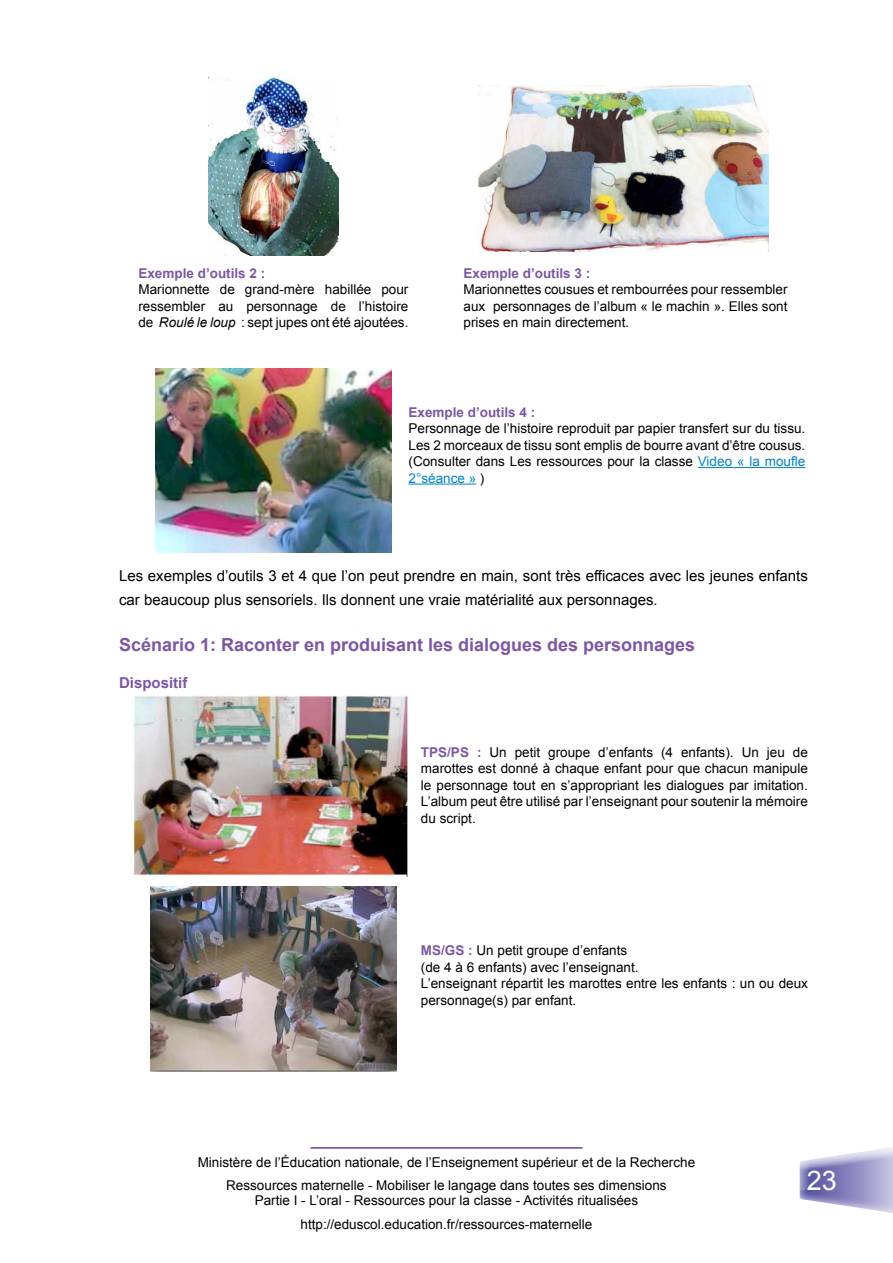
<style>
.page{position:relative;width:893px;height:1263px;background:#fff}
.page>*{position:absolute;margin:0;border:0;box-sizing:border-box;transform-origin:0 0}
.t1{font:27px "Arial";color:#fff}
.t2{font:700 18px "Arial";color:#7b56a7}
.t3{font:15px/24px "Arial";color:#000}
.t4{font:700 15px "Arial";color:#7b56a7}
.t5{font:13.5px/16.5px "Arial";color:#000;text-align:justify}
.t6{font:700 13.5px "Arial";color:#7b56a7}
.s1{font-style:italic}
.s2{color:#0083c9}
.s3{font-weight:700;color:#7b56a7}
</style>
<div class="page">
<div style="left:791px;top:1144px;width:102px;height:73px;background:#6a3f9d;opacity:.75"></div>
<hr style="left:310px;top:1147px;width:272px;height:1px;background:#6a3f9d">
<img style="left:209px;top:78px;width:129px;height:177px">
<img style="left:478px;top:85px;width:290px;height:168px">
<img style="left:156px;top:369px;width:235px;height:184px">
<hr style="left:698px;top:467px;width:107px;height:1px;background:#0083c9">
<hr style="left:408px;top:484px;width:68px;height:1px;background:#0083c9">
<img style="left:133px;top:696px;width:275px;height:180px">
<img style="left:150px;top:886px;width:247px;height:185px">
<p class="t6" style="left:138px;top:264px;width:128px">Exemple d’outils 2 :</p>
<p class="t5" style="left:138px;top:281px;width:271px">Marionnette de grand-mère habillée pour ressembler au personnage de l’histoire de <span class="s1">Roulé le loup</span> : sept jupes ont été ajoutées.</p>
<p class="t6" style="left:463px;top:264px;width:128px">Exemple d’outils 3 :</p>
<p class="t5" style="left:463px;top:281px;width:325px">Marionnettes cousues et rembourrées pour ressembler aux personnages de l’album « le machin ». Elles sont prises en main directement.</p>
<p class="t6" style="left:408px;top:403px;width:128px">Exemple d’outils 4 :</p>
<p class="t5" style="left:408px;top:420px;width:398px">Personnage de l’histoire reproduit par papier transfert sur du tissu.<br>Les 2 morceaux de tissu sont emplis de bourre avant d’être cousus. (Consulter dans Les ressources pour la classe <span class="s2">Video « la moufle 2°séance »</span> )</p>
<p class="t3" style="left:119px;top:564px;width:690px">Les exemples d’outils 3 et 4 que l’on peut prendre en main, sont très efficaces avec les jeunes enfants car beaucoup plus sensoriels. Ils donnent une vraie matérialité aux personnages.</p>
<h2 class="t2" style="left:119px;top:633px;width:578px">Scénario 1: Raconter en produisant les dialogues des personnages</h2>
<p class="t4" style="left:119px;top:673px;width:70px">Dispositif</p>
<p class="t5" style="left:421px;top:744px;width:388px"><span class="s3">TPS/PS :</span> Un petit groupe d’enfants (4 enfants). Un jeu de marottes est donné à chaque enfant pour que chacun manipule le personnage tout en s’appropriant les dialogues par imitation.<br>L’album peut être utilisé par l’enseignant pour soutenir la mémoire du script.</p>
<p class="t5" style="left:421px;top:942px;width:388px;text-align:left"><span class="s3">MS/GS :</span> Un petit groupe d’enfants<br>(de 4 à 6 enfants) avec l’enseignant.<br>L’enseignant répartit les marottes entre les enfants : un ou deux personnage(s) par enfant.</p>
<p class="t5" style="left:198px;top:1150px;width:499px;line-height:23.5px;text-align:center">Ministère de l’Éducation nationale, de l’Enseignement supérieur et de la Recherche<br>Ressources maternelle - Mobiliser le langage dans toutes ses dimensions</p>
<p class="t5" style="left:255px;top:1189px;width:385px;line-height:23.5px;text-align:center">Partie I - L’oral - Ressources pour la classe - Activités ritualisées http://eduscol.education.fr/ressources-maternelle</p>
<h1 class="t1" style="left:807px;top:1162px;width:32px">23</h1>
</div>
